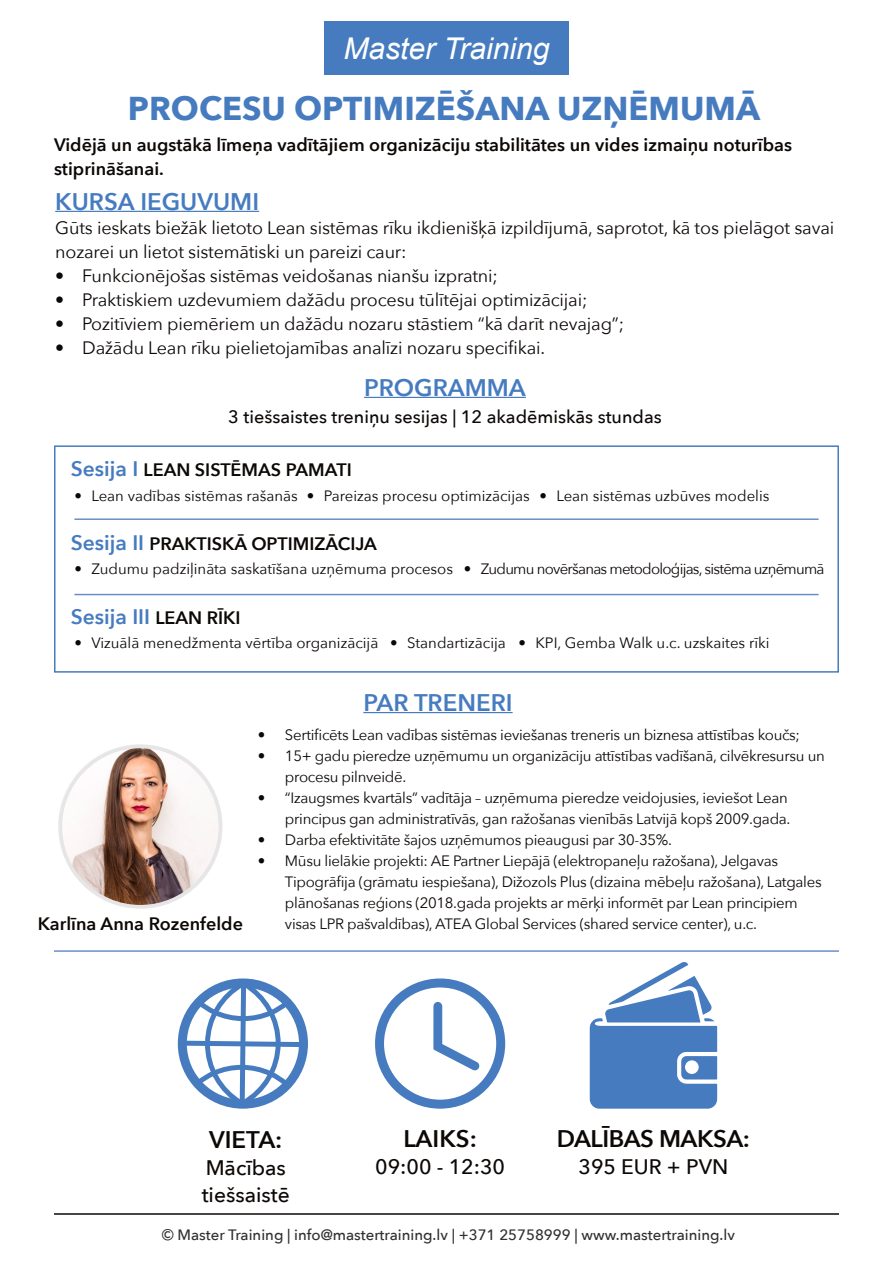
<style>
.page{position:relative;width:893px;height:1263px;background:#fff}
.page>*{position:absolute;margin:0;border:0;box-sizing:border-box;transform-origin:0 0}
.t1{font:700 33px "Avenir Next";color:#467cbf}
.t2{font:italic 30px "Arial";color:#fff}
.t3{font:600 24px "Avenir Next";color:#467cbf}
.t4{font:600 24px "Avenir Next";letter-spacing:-.02em;color:#0c0806}
.t5{font:500 21px/27px "Avenir Next";color:#0c0806}
.t6{font:600 21px "Avenir Next";color:#467cbf}
.t7{font:18px/24px "Avenir Next";letter-spacing:-.01em;color:#0c0806}
.t8{font:600 18px/24px "Avenir Next";color:#0c0806}
.t9{font:500 18px "Avenir Next";color:#0c0806}
.t10{font:15px/21px "Avenir Next";letter-spacing:-.02em;color:#0c0806}
.t11{font:15px "Avenir Next";color:#0c0806}
.t12{font:500 15px "Avenir Next";color:#312f30}
.s1{font-size:21px;color:#467cbf}
.s2{font-size:18px;color:#0c0806}
</style>
<div class="page">
<img style="left:63px;top:749px;width:157px;height:155px">
<div style="left:324px;top:21px;width:245px;height:54px;background:#467cbf"></div>
<hr style="left:55px;top:211px;width:204px;height:1px;background:#467cbf">
<hr style="left:54px;top:1213px;width:785px;height:2px;background:#0c0806">
<hr style="left:54px;top:950px;width:785px;height:2px;background:#6a8ec9">
<hr style="left:363px;top:712px;width:150px;height:1px;background:#467cbf">
<svg style="left:433px;top:1002px;width:47px;height:69px"></svg>
<div style="left:375px;top:978px;width:130px;height:131px;border:9px solid #467cbf;border-radius:50%"></div>
<svg style="left:590px;top:962px;width:127px;height:147px"></svg>
<svg style="left:183px;top:984px;width:120px;height:122px"></svg>
<div style="left:178px;top:978px;width:130px;height:131px;border:9px solid #467cbf;border-radius:50%"></div>
<hr style="left:364px;top:397px;width:162px;height:1px;background:#467cbf">
<hr style="left:74px;top:594px;width:745px;height:1px;background:#6a8ec9">
<hr style="left:74px;top:518px;width:745px;height:2px;background:#6a8ec9">
<div style="left:54px;top:445px;width:785px;height:228px;border:2px solid #467cbf"></div>
<div style="left:58px;top:744px;width:164px;height:165px;border:4px solid #e6e6e6;border-radius:50%"></div>
<h2 class="t2" style="left:343px;top:29px;width:208px">Master Training</h2>
<h1 class="t1" style="left:128px;top:80px;width:634px">PROCESU OPTIMIZĒŠANA UZŅĒMUMĀ</h1>
<p class="t8" style="left:54px;top:132px;width:739px">Vidējā un augstākā līmeņa vadītājiem organizāciju stabilitātes un vides izmaiņu noturības stiprināšanai.</p>
<h3 class="t3" style="left:55px;top:181px;width:205px">KURSA IEGUVUMI</h3>
<p class="t7" style="left:55px;top:215px;width:780px">Gūts ieskats biežāk lietoto Lean sistēmas rīku ikdienišķā izpildījumā, saprotot, kā tos pielāgot savai nozarei un lietot sistemātiski un pareizi caur:</p>
<p class="t7" style="left:55px;top:263px;width:444px">• Funkcionējošas sistēmas veidošanas nianšu izpratni;</p>
<p class="t7" style="left:55px;top:286px;width:534px">• Praktiskiem uzdevumiem dažādu procesu tūlītējai optimizācijai;</p>
<p class="t7" style="left:55px;top:310px;width:570px">• Pozitīviem piemēriem un dažādu nozaru stāstiem “kā darīt nevajag”;</p>
<p class="t7" style="left:55px;top:334px;width:491px">• Dažādu Lean rīku pielietojamības analīzi nozaru specifikai.</p>
<h3 class="t3" style="left:364px;top:367px;width:163px">PROGRAMMA</h3>
<p class="t9" style="left:228px;top:401px;width:435px">3 tiešsaistes treniņu sesijas | 12 akadēmiskās stundas</p>
<p class="t8" style="left:71px;top:458px;width:282px"><span class="s1">Sesija I</span> LEAN SISTĒMAS PAMATI</p>
<p class="t11" style="left:74px;top:483px;width:696px">• Lean vadības sistēmas rašanās • Pareizas procesu optimizācijas • Lean sistēmas uzbūves modelis</p>
<p class="t8" style="left:71px;top:531px;width:308px"><span class="s1">Sesija II</span> PRAKTISKĀ OPTIMIZĀCIJA</p>
<p class="t10" style="left:74px;top:558px;width:752px">• Zudumu padziļināta saskatīšana uzņēmuma procesos • Zudumu novēršanas metodoloģijas, sistēma uzņēmumā</p>
<h3 class="t6" style="left:71px;top:599px;width:171px">Sesija III <span class="s2">LEAN RĪKI</span></h3>
<p class="t11" style="left:74px;top:630px;width:697px">• Vizuālā menedžmenta vērtība organizācijā • Standartizācija • KPI, Gemba Walk u.c. uzskaites rīki</p>
<p class="t8" style="left:38px;top:912px;width:207px">Karlīna Anna Rozenfelde</p>
<h3 class="t3" style="left:363px;top:682px;width:151px">PAR TRENERI</h3>
<p class="t10" style="left:258px;top:724px;width:544px">• Sertificēts Lean vadības sistēmas ieviešanas treneris un biznesa attīstības koučs;</p>
<p class="t10" style="left:285px;top:745px;width:541px;text-indent:-27px">• 15+ gadu pieredze uzņēmumu un organizāciju attīstības vadīšanā, cilvēkresursu un procesu pilnveidē.</p>
<p class="t10" style="left:258px;top:787px;width:534px;text-align:right">• “Izaugsmes kvartāls” vadītāja – uzņēmuma pieredze veidojusies, ieviešot Lean principus gan administratīvās, gan ražošanas vienībās Latvijā kopš 2009.gada.</p>
<p class="t10" style="left:258px;top:829px;width:416px">• Darba efektivitāte šajos uzņēmumos pieaugusi par 30-35%.</p>
<p class="t10" style="left:285px;top:850px;width:538px;text-indent:-27px">• Mūsu lielākie projekti: AE Partner Liepājā (elektropaneļu ražošana), Jelgavas Tipogrāfija (grāmatu iespiešana), Dižozols Plus (dizaina mēbeļu ražošana), Latgales plānošanas reģions (2018.gada projekts ar mērķi informēt par Lean principiem visas LPR pašvaldības), ATEA Global Services (shared service center), u.c.</p>
<h3 class="t4" style="left:209px;top:1118px;width:75px">VIETA:</h3>
<h3 class="t5" style="left:202px;top:1153px;width:90px">Mācības tiešsaistē</h3>
<h3 class="t4" style="left:403px;top:1118px;width:75px">LAIKS:</h3>
<h3 class="t5" style="left:375px;top:1152px;width:131px">09:00 - 12:30</h3>
<h3 class="t4" style="left:557px;top:1118px;width:195px">DALĪBAS MAKSA:</h3>
<h3 class="t5" style="left:578px;top:1152px;width:151px">395 EUR + PVN</h3>
<p class="t12" style="left:162px;top:1222px;width:575px">© Master Training | info@mastertraining.lv | +371 25758999 | www.mastertraining.lv</p>
</div>
